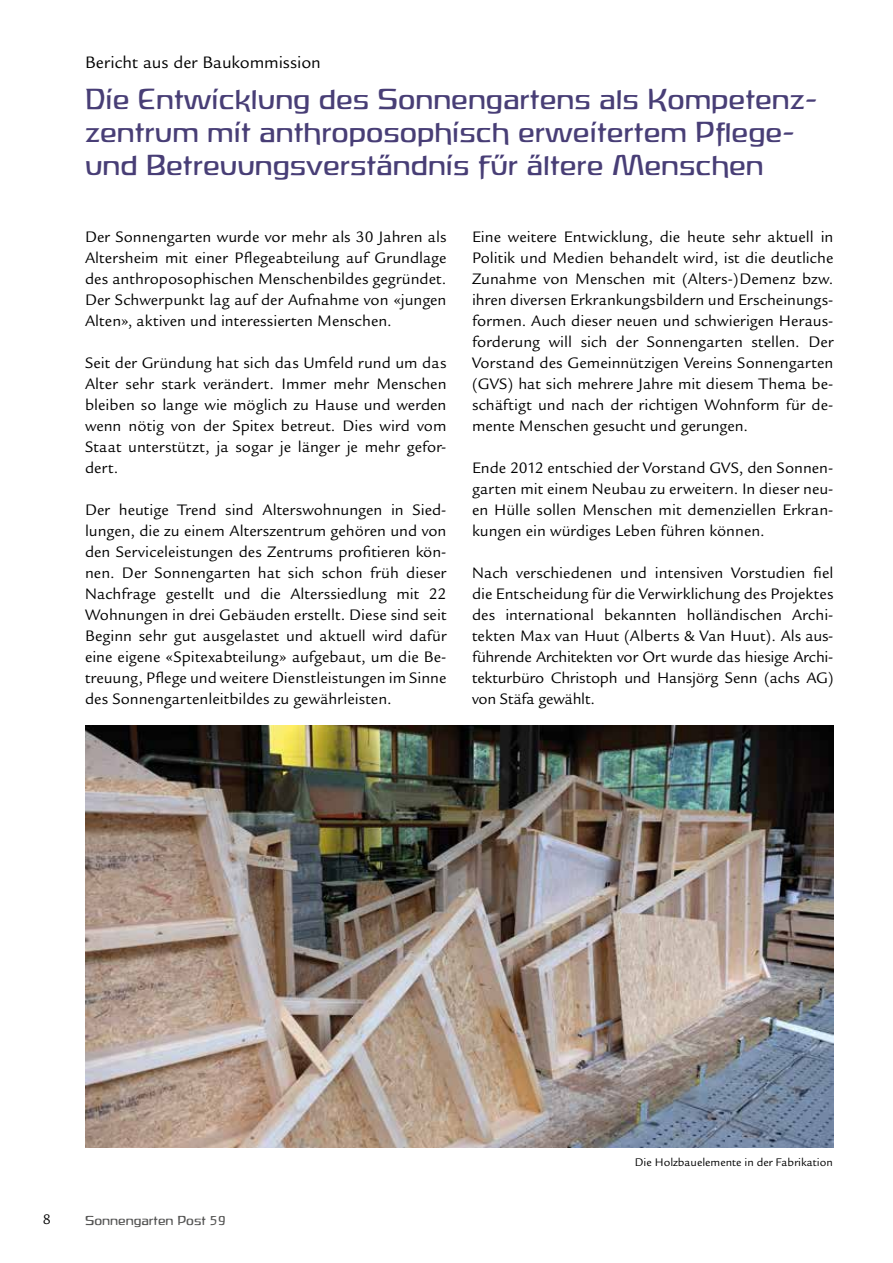
<style>
.page{position:relative;width:893px;height:1263px;background:#fff}
.page>*{position:absolute;margin:0;border:0;box-sizing:border-box;transform-origin:0 0}
.t1{font:30px/33px "ROWEIDE Normal";color:#483e76}
.t2{font:18px "Legacy Sans";letter-spacing:-.005em;color:#000}
.t3{font:16.5px/21px "Legacy Sans";letter-spacing:.005em;color:#000;text-align:justify}
.t4{font:15px "Legacy Sans";color:#000}
.t5{font:13.5px "ROWEIDE Normal";color:#565655}
.t6{font:12px "Legacy Sans";color:#000}
</style>
<div class="page">
<img style="left:85px;top:725px;width:748px;height:423px">
<p class="t2" style="left:85px;top:53px;width:237px">Bericht aus der Baukommission</p>
<h1 class="t1" style="left:85px;top:82px;width:734px">Die Entwicklung des Sonnengartens als Kompetenz&shy;zentrum mit anthroposophisch erweitertem Pflege&shy;und Betreuungsverständnis für ältere Menschen</h1>
<p class="t3" style="left:85px;top:227px;width:363px">Der Sonnengarten wurde vor mehr als 30 Jahren als Altersheim mit einer Pflegeabteilung auf Grundlage des anthroposophischen Menschenbildes gegründet.<br>Der Schwerpunkt lag auf der Aufnahme von «jungen Alten», aktiven und interessierten Menschen.</p>
<p class="t3" style="left:85px;top:353px;width:363px">Seit der Gründung hat sich das Umfeld rund um das Alter sehr stark verändert. Immer mehr Menschen bleiben so lange wie möglich zu Hause und werden wenn nötig von der Spitex betreut. Dies wird vom Staat unterstützt, ja sogar je länger je mehr gefor&shy;dert.</p>
<p class="t3" style="left:85px;top:500px;width:363px">Der heutige Trend sind Alterswohnungen in Sied&shy;lungen, die zu einem Alterszentrum gehören und von den Serviceleistungen des Zentrums profitieren kön&shy;nen. Der Sonnengarten hat sich schon früh dieser Nachfrage gestellt und die Alterssiedlung mit 22<br>Wohnungen in drei Gebäuden erstellt. Diese sind seit Beginn sehr gut ausgelastet und aktuell wird dafür eine eigene «Spitexabteilung» aufgebaut, um die Be&shy;treuung, Pflege und weitere Dienstleistungen im Sinne des Sonnengartenleitbildes zu gewährleisten.</p>
<p class="t3" style="left:472px;top:227px;width:363px">Eine weitere Entwicklung, die heute sehr aktuell in Politik und Medien behandelt wird, ist die deutliche Zunahme von Menschen mit (Alters-)Demenz bzw. ihren diversen Erkrankungsbildern und Erscheinungs&shy;formen. Auch dieser neuen und schwierigen Heraus&shy;forderung will sich der Sonnengarten stellen. Der Vorstand des Gemeinnützigen Vereins Sonnengarten (GVS) hat sich mehrere Jahre mit diesem Thema be&shy;schäftigt und nach der richtigen Wohnform für de&shy;mente Menschen gesucht und gerungen.</p>
<p class="t3" style="left:472px;top:458px;width:363px">Ende 2012 entschied der Vorstand GVS, den Sonnen&shy;garten mit einem Neubau zu erweitern. In dieser neu&shy;en Hülle sollen Menschen mit demenziellen Erkran&shy;kungen ein würdiges Leben führen können.</p>
<p class="t3" style="left:472px;top:563px;width:363px">Nach verschiedenen und intensiven Vorstudien fiel die Entscheidung für die Verwirklichung des Projektes des international bekannten holländischen Archi&shy;tekten Max van Huut (Alberts &amp; Van Huut). Als aus&shy;führende Architekten vor Ort wurde das hiesige Archi&shy;tekturbüro Christoph und Hansjörg Senn (achs AG) von Stäfa gewählt.</p>
<p class="t4" style="left:43px;top:1211px;width:10px">8</p>
<p class="t5" style="left:85px;top:1213px;width:143px">Sonnengarten Post 59</p>
<p class="t6" style="left:635px;top:1156px;width:199px">Die Holzbauelemente in der Fabrikation</p>
</div>
